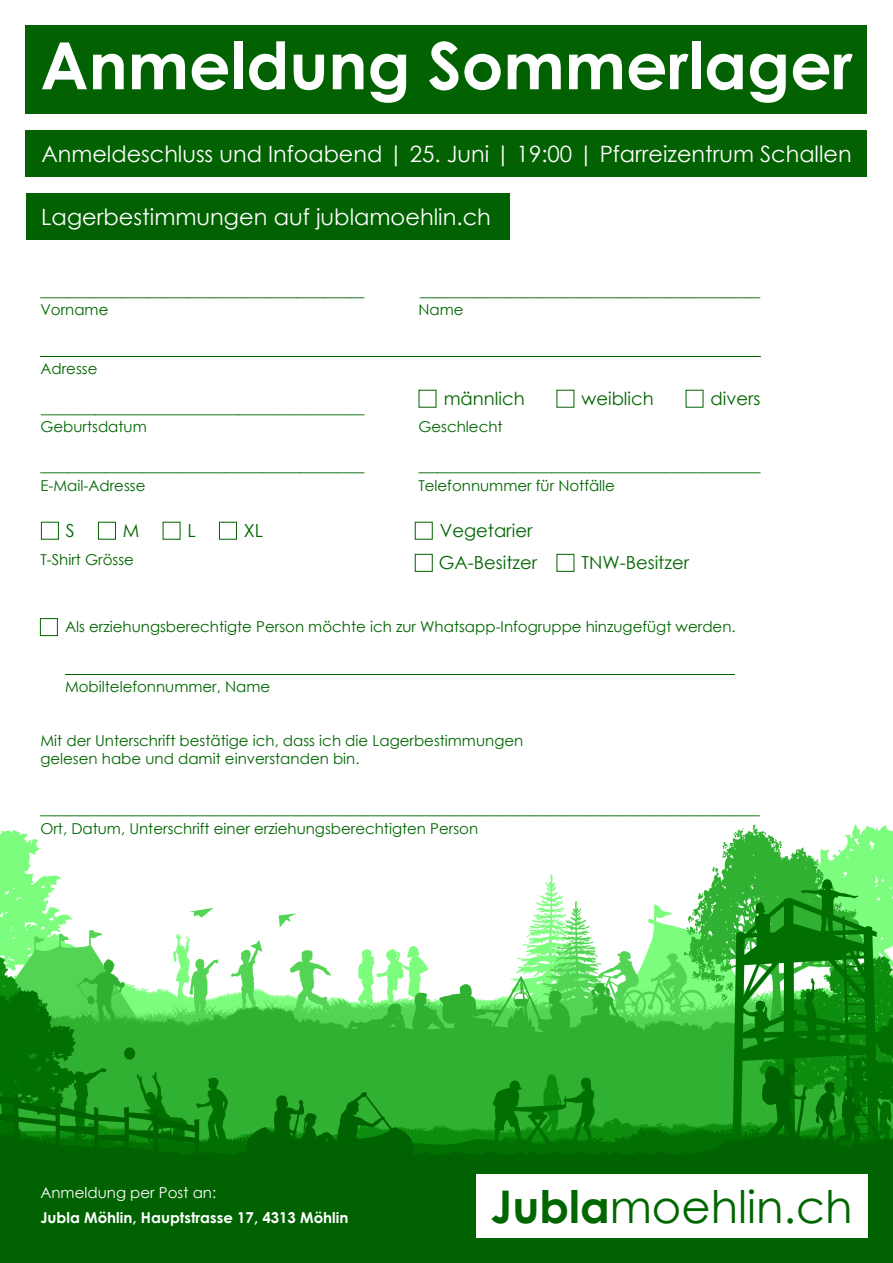
<style>
.page{position:relative;width:893px;height:1263px;background:#fff}
.page>*{position:absolute;margin:0;border:0;box-sizing:border-box;transform-origin:0 0}
.t1{font:700 65.1px "Century Gothic";color:#fff}
.t2{font:45px "Century Gothic";color:#060}
.t3{font:22.5px "Century Gothic";color:#fff}
.t4{font:18px "Century Gothic";color:#060}
.t5{font:18px "Century Gothic";color:#060;scale:1.7 1}
.t6{font:18px "Century Gothic";color:#060;scale:1.45 1}
.t7{font:18px "Century Gothic";color:#060;scale:1.5 1}
.t8{font:18px "Century Gothic";color:#060;scale:3.33 1}
.t9{font:italic 700 18px "Century Gothic";color:#060;scale:1.99 1}
.t10{font:italic 700 18px "Century Gothic";color:#060;scale:2.11 1}
.t11{font:italic 700 18px "Century Gothic";color:#060;scale:4.13 1}
.t12{font:15px/18px "Century Gothic";color:#060}
.t13{font:700 15px "Century Gothic";color:#fff}
.t14{font:15px "Century Gothic";color:#fff}
.s1{font-weight:700}
</style>
<div class="page">
<img style="left:0;top:824px;width:893px;height:439px">
<div style="left:26px;top:26px;width:841px;height:88px;background:#026201"></div>
<div style="left:26px;top:193px;width:483px;height:47px;background:#026201"></div>
<div style="left:476px;top:1174px;width:391px;height:63px;background:#fff"></div>
<div style="left:26px;top:130px;width:841px;height:47px;background:#026201"></div>
<div style="left:40px;top:618px;width:18px;height:18px;border:1px solid #026201"></div>
<div style="left:415px;top:522px;width:18px;height:18px;border:1px solid #026201"></div>
<div style="left:41px;top:522px;width:18px;height:18px;border:1px solid #026201"></div>
<div style="left:98px;top:522px;width:18px;height:18px;border:1px solid #026201"></div>
<div style="left:219px;top:522px;width:18px;height:18px;border:1px solid #026201"></div>
<div style="left:415px;top:554px;width:18px;height:18px;border:1px solid #026201"></div>
<div style="left:556px;top:554px;width:18px;height:18px;border:1px solid #026201"></div>
<h1 class="t1" style="left:40px;top:24px;width:814px">Anmeldung Sommerlager</h1>
<h3 class="t3" style="left:41px;top:138px;width:812px">Anmeldeschluss und Infoabend | 25. Juni | 19:00 | Pfarreizentrum Schallen</h3>
<h3 class="t3" style="left:41px;top:201px;width:451px">Lagerbestimmungen auf jublamoehlin.ch</h3>
<p class="t7" style="left:41px;top:277px;width:217px">________________________</p>
<p class="t12" style="left:40px;top:301px;width:70px">Vorname</p>
<p class="t6" style="left:420px;top:277px;width:236px">__________________________</p>
<p class="t12" style="left:418px;top:301px;width:47px">Name</p>
<p class="t8" style="left:41px;top:335px;width:218px">________________________</p>
<p class="t12" style="left:40px;top:359px;width:59px">Adresse</p>
<p class="t9" style="left:41px;top:395px;width:164px">__________________</p>
<p class="t12" style="left:40px;top:418px;width:108px">Geburtsdatum</p>
<p class="t4" style="left:41px;top:452px;width:325px">___________________________________</p>
<p class="t4" style="left:444px;top:386px;width:82px">männlich</p>
<p class="t12" style="left:418px;top:418px;width:86px">Geschlecht</p>
<p class="t4" style="left:581px;top:386px;width:74px">weiblich</p>
<p class="t4" style="left:710px;top:386px;width:52px">divers</p>
<p class="t10" style="left:419px;top:453px;width:163px">__________________</p>
<p class="t12" style="left:40px;top:476px;width:107px">E-Mail-Adresse</p>
<p class="t12" style="left:418px;top:476px;width:198px">Telefonnummer für Notfälle</p>
<p class="t4" style="left:66px;top:518px;width:10px">S</p>
<p class="t4" style="left:123px;top:518px;width:18px">M</p>
<p class="t4" style="left:188px;top:518px;width:10px">L</p>
<p class="t4" style="left:244px;top:518px;width:21px">XL</p>
<p class="t12" style="left:40px;top:550px;width:95px">T-Shirt Grösse</p>
<p class="t4" style="left:440px;top:518px;width:94px">Vegetarier</p>
<p class="t4" style="left:439px;top:550px;width:100px">GA-Besitzer</p>
<p class="t4" style="left:581px;top:550px;width:109px">TNW-Besitzer</p>
<p class="t12" style="left:65px;top:618px;width:672px">Als erziehungsberechtigte Person möchte ich zur Whatsapp-Infogruppe hinzugefügt werden.</p>
<p class="t11" style="left:65px;top:654px;width:163px">__________________</p>
<p class="t12" style="left:65px;top:677px;width:207px">Mobiltelefonnummer, Name</p>
<p class="t12" style="left:40px;top:732px;width:484px">Mit der Unterschrift bestätige ich, dass ich die Lagerbestimmungen gelesen habe und damit einverstanden bin.</p>
<p class="t5" style="left:41px;top:795px;width:425px">_______________________________________________</p>
<p class="t12" style="left:40px;top:819px;width:439px">Ort, Datum, Unterschrift einer erziehungsberechtigten Person</p>
<p class="t14" style="left:40px;top:1182px;width:177px">Anmeldung per Post an:</p>
<p class="t13" style="left:40px;top:1208px;width:310px">Jubla Möhlin, Hauptstrasse 17, 4313 Möhlin</p>
<h2 class="t2" style="left:491px;top:1175px;width:363px"><span class="s1">Jubla</span>moehlin.ch</h2>
</div>
